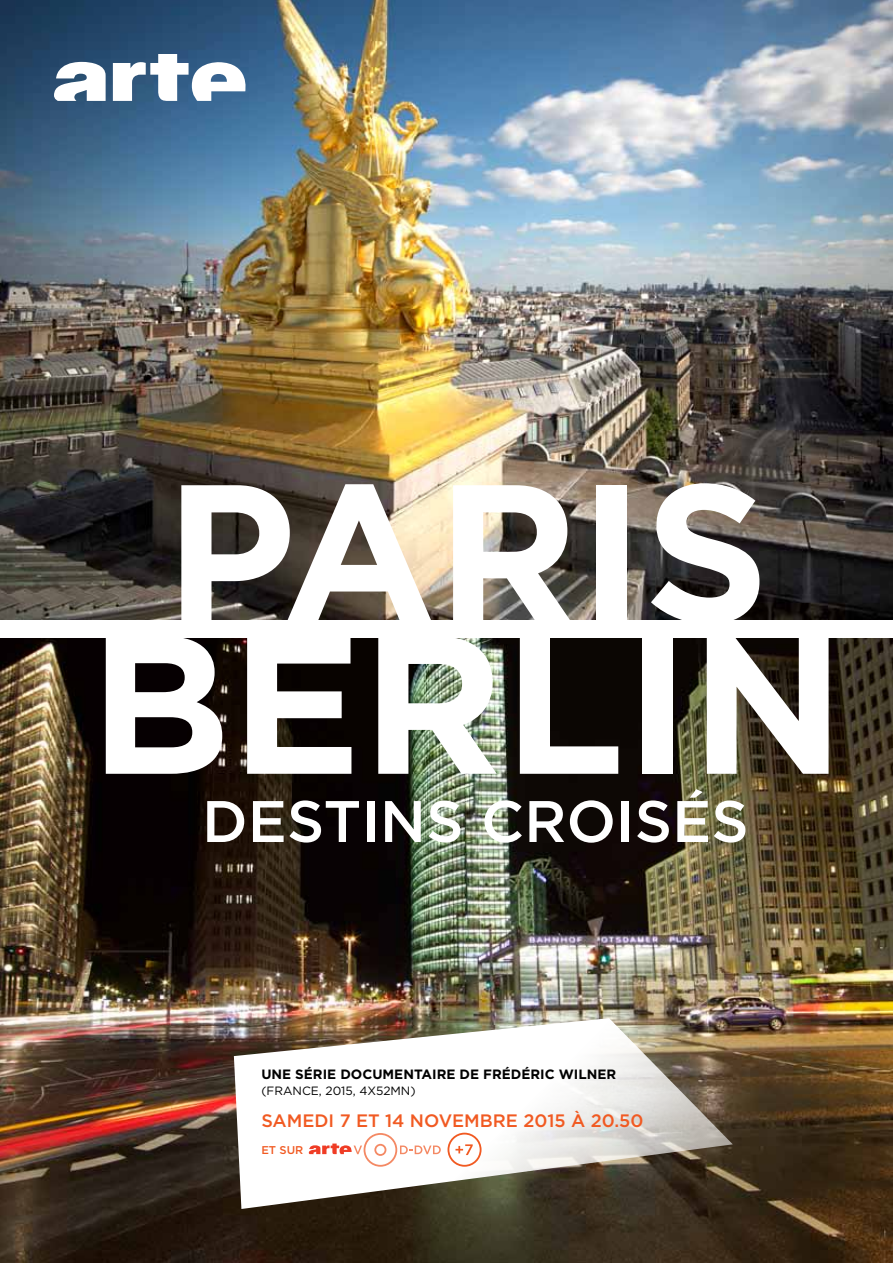
<style>
.page{position:relative;width:893px;height:1263px;background:#fff}
.page>*{position:absolute;margin:0;border:0;box-sizing:border-box;transform-origin:0 0}
.t1{font:700 195.75px "Gotham";color:#fff}
.t2{font:500 58.5px "Gotham";color:#fff}
.t3{font:500 18px "Gotham";color:#f15a22}
.t4{font:700 13.5px "Gotham";color:#000}
.t5{font:12px "Gotham";color:#000}
.t6{font:500 11.25px "Gotham";color:#f15a22}
</style>
<div class="page">
<img style="left:0;top:638px;width:893px;height:625px">
<img style="left:0;top:0;width:893px;height:620px">
<svg style="left:234px;top:1018px;width:499px;height:191px"></svg>
<svg style="left:54px;top:54px;width:196px;height:47px"></svg>
<svg style="left:309px;top:1133px;width:132px;height:34px"></svg>
<svg style="left:447px;top:1133px;width:35px;height:34px"></svg>
<h1 class="t1" style="left:165px;top:423px;width:232px">PARI</h1>
<h1 class="t1" style="left:644px;top:423px;width:127px">S</h1>
<h1 class="t1" style="left:89px;top:575px;width:259px">BERLIN</h1>
<h2 class="t2" style="left:202px;top:783px;width:40px">DE</h2>
<h2 class="t2" style="left:287px;top:783px;width:272px">STINS CROI</h2>
<h2 class="t2" style="left:635px;top:783px;width:116px">SÉS</h2>
<p class="t4" style="left:261px;top:1065px;width:356px">UNE SÉRIE DOCUMENTAIRE DE FRÉDÉRIC WILNER</p>
<p class="t5" style="left:261px;top:1083px;width:156px">(FRANCE, 2015, 4X52MN)</p>
<h3 class="t3" style="left:261px;top:1109px;width:384px">SAMEDI 7 ET 14 NOVEMBRE 2015 À 20.50</h3>
<p class="t6" style="left:261px;top:1143px;width:44px">ET SUR</p>
</div>
